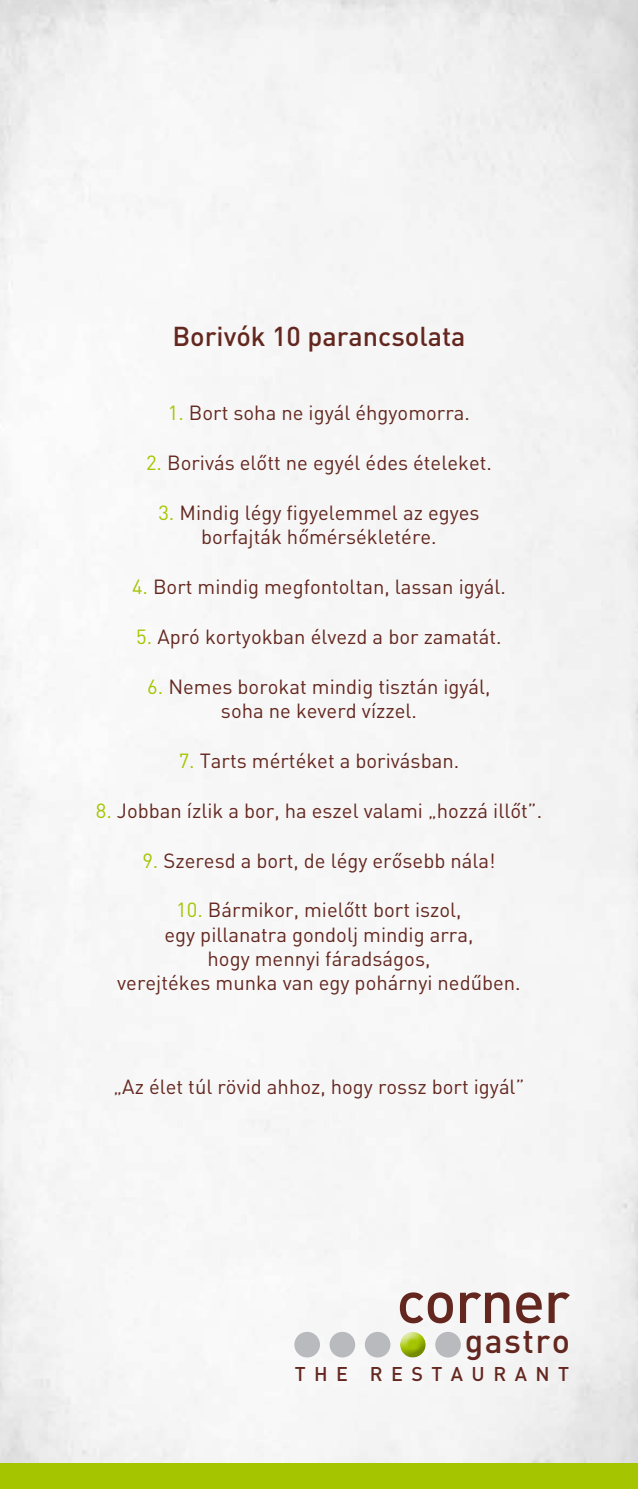
<style>
.page{position:relative;width:638px;height:1489px;background:#fff}
.page>*{position:absolute;margin:0;border:0;box-sizing:border-box;transform-origin:0 0}
.t1{font:500 59.55px "DIN";color:#64271f}
.t2{font:500 33.9px "DIN";color:#64271f}
.t3{font:500 27px "DIN";color:#64271f}
.t4{font:20.25px/24.3px "DIN";color:#64271f;text-align:center}
.t5{font:500 19.65px "DIN";letter-spacing:.43em;color:#64271f}
.s1{color:#a4c500}
</style>
<div class="page">
<div style="left:0;top:1463px;width:638px;height:25px;background:#a4c500"></div>
<svg style="left:637px;top:127px;width:1px;height:22px"></svg>
<div style="left:294px;top:1331px;width:26px;height:26px;background:#b8babd;border-radius:50%"></div>
<div style="left:329px;top:1331px;width:26px;height:26px;background:#b8babd;border-radius:50%"></div>
<div style="left:365px;top:1331px;width:25px;height:26px;background:#b8babd;border-radius:50%"></div>
<div style="left:398px;top:1329px;width:28px;height:20px;background:#fff;opacity:.75"></div>
<div style="left:398px;top:1334px;width:28px;height:24px;background:#000;opacity:.3"></div>
<div style="left:435px;top:1331px;width:26px;height:26px;background:#b8babd;border-radius:50%"></div>
<h3 class="t3" style="left:172px;top:318px;width:295px">Borivók 10 parancsolata</h3>
<p class="t4" style="left:168px;top:400px;width:304px"><span class="s1">1.</span> Bort soha ne igyál éhgyomorra.</p>
<p class="t4" style="left:146px;top:450px;width:347px"><span class="s1">2.</span> Borivás előtt ne egyél édes ételeket.</p>
<p class="t4" style="left:158px;top:499px;width:323px"><span class="s1">3.</span> Mindig légy figyelemmel az egyes borfajták hőmérsékletére.</p>
<p class="t4" style="left:132px;top:573px;width:375px"><span class="s1">4.</span> Bort mindig megfontoltan, lassan igyál.</p>
<p class="t4" style="left:136px;top:623px;width:367px"><span class="s1">5.</span> Apró kortyokban élvezd a bor zamatát.</p>
<p class="t4" style="left:147px;top:673px;width:345px"><span class="s1">6.</span> Nemes borokat mindig tisztán igyál, soha ne keverd vízzel.</p>
<p class="t4" style="left:179px;top:747px;width:282px"><span class="s1">7.</span> Tarts mértéket a borivásban.</p>
<p class="t4" style="left:96px;top:797px;width:448px"><span class="s1">8.</span> Jobban ízlik a bor, ha eszel valami „hozzá illőt”.</p>
<p class="t4" style="left:142px;top:847px;width:355px"><span class="s1">9.</span> Szeresd a bort, de légy erősebb nála!</p>
<p class="t4" style="left:117px;top:897px;width:405px"><span class="s1">10.</span> Bármikor, mielőtt bort iszol,<br>egy pillanatra gondolj mindig arra,<br>hogy mennyi fáradságos,<br>verejtékes munka van egy pohárnyi nedűben.</p>
<p class="t4" style="left:113px;top:1073px;width:412px">„Az élet túl rövid ahhoz, hogy rossz bort igyál”</p>
<h1 class="t1" style="left:396px;top:1261px;width:175px">corner</h1>
<h2 class="t2" style="left:465px;top:1317px;width:107px">gastro</h2>
<p class="t5" style="left:295px;top:1360px;width:133px">The rest</p>
<p class="t5" style="left:451px;top:1360px;width:115px">aurant</p>
</div>
